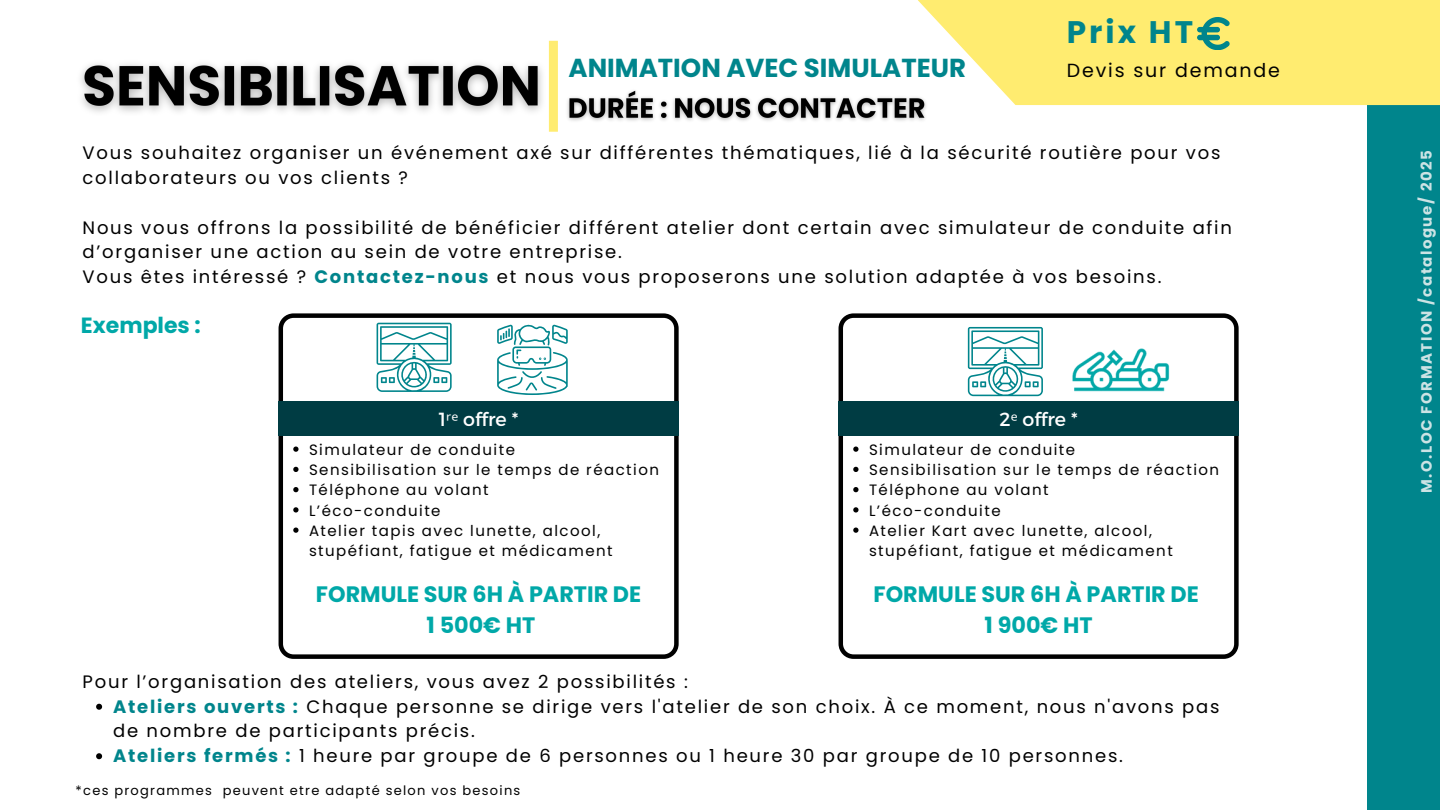
<style>
.page{position:relative;width:1440px;height:810px;background:#fff}
.page>*{position:absolute;margin:0;border:0;box-sizing:border-box;transform-origin:0 0}
.t1{font:700 31.1px "Poppins";letter-spacing:.1em;color:#00858c}
.t2{font:700 26px "Poppins";color:#00858c}
.t3{font:700 22.3px "Poppins";color:#00a8a8}
.t4{font:700 22px "Poppins";color:#00a8a8}
.t5{font:19px "Montserrat";color:#fff}
.t6{font:19px "Poppins";letter-spacing:.1em;color:#010101}
.t7{font:18px/24.8px "Poppins";letter-spacing:.1em;color:#000}
.t8{font:15px/20.2px "Poppins";letter-spacing:.1em;color:#000}
.t9{font:700 15px "Poppins";letter-spacing:.1em;color:#fffbfb}
.t10{font:13px "Poppins";letter-spacing:.1em;color:#000}
.s1{font-weight:700;color:#00858c}
.s2{font-family:"Noto Sans"}
</style>
<div class="page">
<img style="left:80px;top:48px;width:469px;height:77px">
<svg style="left:279px;top:313px;width:399px;height:346px"></svg>
<div style="left:279px;top:401px;width:400px;height:35px;background:#003c43"></div>
<div style="left:549px;top:41px;width:9px;height:91px;background:#ffec70"></div>
<div style="left:1368px;top:0;width:72px;height:810px;background:#00858c"></div>
<svg style="left:918px;top:0;width:522px;height:105px;background:#ffed7c"></svg>
<svg style="left:1197px;top:17px;width:33px;height:33px"></svg>
<svg style="left:839px;top:313px;width:399px;height:346px"></svg>
<div style="left:839px;top:401px;width:400px;height:35px;background:#003c43"></div>
<svg style="left:377px;top:323px;width:75px;height:73px"></svg>
<svg style="left:497px;top:324px;width:71px;height:71px"></svg>
<svg style="left:968px;top:327px;width:75px;height:73px"></svg>
<img style="left:1069px;top:342px;width:105px;height:52px">
<svg style="left:293px;top:447px;width:6px;height:5px"></svg>
<svg style="left:293px;top:467px;width:6px;height:5px"></svg>
<svg style="left:293px;top:487px;width:6px;height:5px"></svg>
<svg style="left:293px;top:507px;width:6px;height:6px"></svg>
<svg style="left:293px;top:528px;width:6px;height:5px"></svg>
<img style="left:567px;top:85px;width:364px;height:36px">
<svg style="left:853px;top:447px;width:6px;height:5px"></svg>
<svg style="left:853px;top:467px;width:6px;height:5px"></svg>
<svg style="left:853px;top:487px;width:6px;height:5px"></svg>
<svg style="left:853px;top:507px;width:6px;height:6px"></svg>
<svg style="left:853px;top:528px;width:6px;height:5px"></svg>
<svg style="left:96px;top:704px;width:6px;height:6px"></svg>
<svg style="left:96px;top:753px;width:6px;height:6px"></svg>
<p class="t2" style="left:569px;top:49px;width:399px">ANIMATION AVEC SIMULATEUR</p>
<h6 class="t1" style="left:1067px;top:10px;width:128px">Prix HT</h6>
<h6 class="t6" style="left:1067px;top:57px;width:215px">Devis sur demande</h6>
<p class="t7" style="left:83px;top:141px;width:1139px">Vous souhaitez organiser un événement axé sur différentes thématiques, lié à la sécurité routière pour vos collaborateurs ou vos clients ?</p>
<h3 class="t7" style="left:83px;top:215px;width:1151px">Nous vous offrons la possibilité de bénéficier différent atelier dont certain avec simulateur de conduite afin d’organiser une action au sein de votre entreprise.<br>Vous êtes intéressé ? <span class="s1">Contactez-nous</span> et nous vous proposerons une solution adaptée à vos besoins.</h3>
<h6 class="t4" style="left:81px;top:310px;width:121px">Exemples :</h6>
<h2 class="t5" style="left:439px;top:407px;width:81px">1<span class="s2">ʳᵉ</span> offre *</h2>
<h6 class="t8" style="left:309px;top:439px;width:208px">Simulateur de conduite</h6>
<h6 class="t8" style="left:309px;top:460px;width:352px">Sensibilisation sur le temps de réaction</h6>
<h5 class="t8" style="left:309px;top:480px;width:181px">Téléphone au volant</h5>
<p class="t8" style="left:309px;top:500px;width:133px">L’éco-conduite</p>
<p class="t8" style="left:309px;top:520px;width:305px">Atelier tapis avec lunette, alcool, stupéfiant, fatigue et médicament</p>
<p class="t3" style="left:316px;top:579px;width:327px">FORMULE SUR 6H À PARTIR DE</p>
<p class="t3" style="left:427px;top:610px;width:110px">1 500€ HT</p>
<p class="t5" style="left:1000px;top:407px;width:80px">2<span class="s2">ᵉ</span> offre *</p>
<p class="t8" style="left:869px;top:439px;width:208px">Simulateur de conduite</p>
<p class="t8" style="left:869px;top:460px;width:352px">Sensibilisation sur le temps de réaction</p>
<h4 class="t8" style="left:869px;top:480px;width:181px">Téléphone au volant</h4>
<p class="t8" style="left:869px;top:500px;width:133px">L’éco-conduite</p>
<p class="t8" style="left:869px;top:520px;width:305px">Atelier Kart avec lunette, alcool, stupéfiant, fatigue et médicament</p>
<h6 class="t3" style="left:874px;top:579px;width:327px">FORMULE SUR 6H À PARTIR DE</h6>
<p class="t3" style="left:985px;top:610px;width:109px">1 900€ HT</p>
<p class="t7" style="left:83px;top:669px;width:607px">Pour l’organisation des ateliers, vous avez 2 possibilités :</p>
<p class="t7" style="left:113px;top:694px;width:1108px"><span class="s1">Ateliers ouverts :</span> Chaque personne se dirige vers l'atelier de son choix. À ce moment, nous n'avons pas de nombre de participants précis.</p>
<p class="t7" style="left:113px;top:744px;width:1011px"><span class="s1">Ateliers fermés :</span> 1 heure par groupe de 6 personnes ou 1 heure 30 par groupe de 10 personnes.</p>
<h4 class="t10" style="left:76px;top:782px;width:446px">*ces programmes peuvent etre adapté selon vos besoins</h4>
<p class="t9" style="left:1416px;top:493px;width:344px;rotate:-90deg">M.O.LOC FORMATION /catalogue/ 2025</p>
</div>
